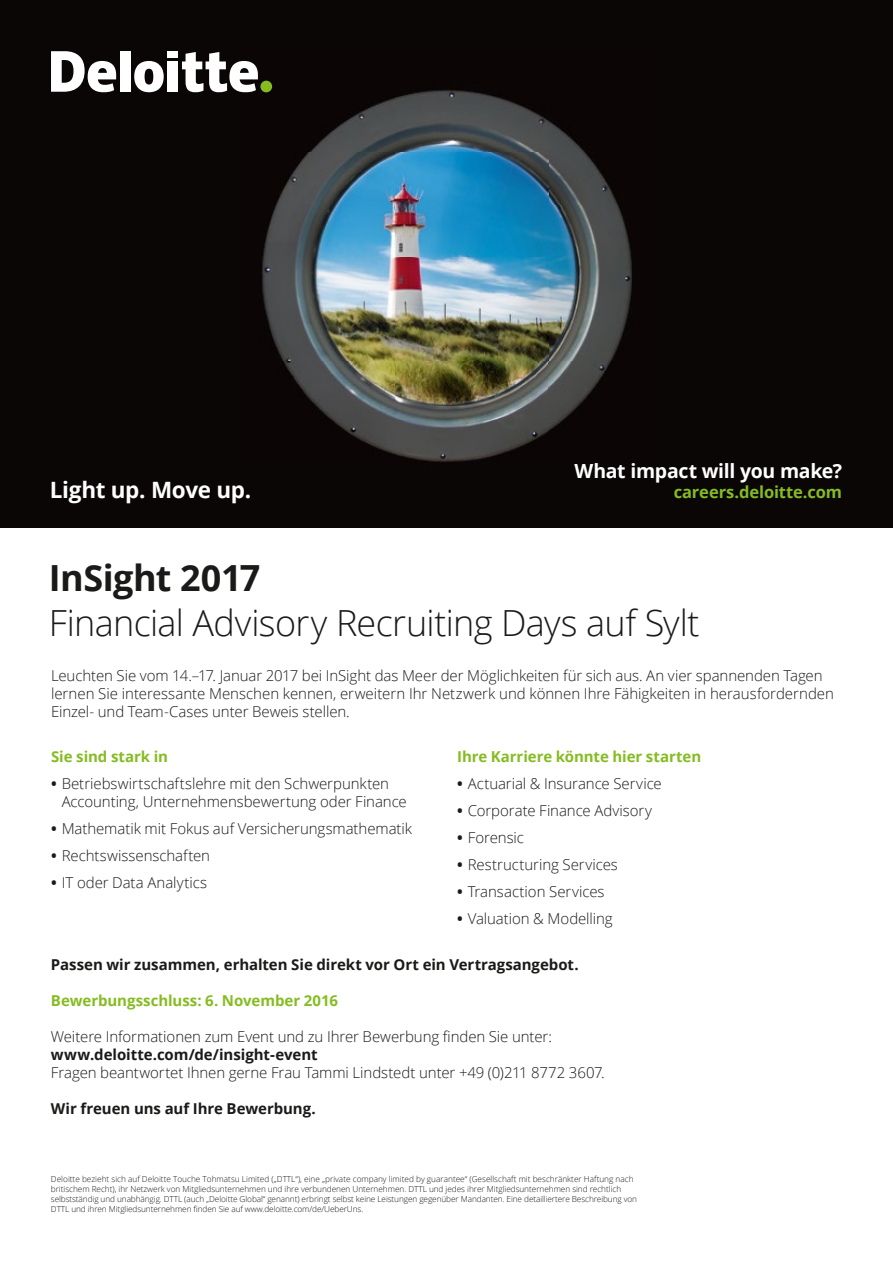
<style>
.page{position:relative;width:893px;height:1263px;background:#fff}
.page>*{position:absolute;margin:0;border:0;box-sizing:border-box;transform-origin:0 0}
.t1{font:300 36px "Open Sans";letter-spacing:-.02em;color:#1a1a18}
.t2{font:700 36px "Open Sans";letter-spacing:-.015em;color:#1a1a18}
.t3{font:700 22.5px "Open Sans";letter-spacing:-.02em;color:#fff}
.t4{font:700 19.5px "Open Sans";letter-spacing:-.015em;color:#fff}
.t5{font:700 16.5px "Open Sans";letter-spacing:-.01em;color:#85bc22}
.t6{font:300 15px/18px "Open Sans";letter-spacing:-.005em;color:#1a1a18}
.t7{font:700 15px "Open Sans";letter-spacing:-.005em;color:#1a1a18}
.t8{font:700 15px "Open Sans";letter-spacing:-.005em;color:#85bc22}
.t9{font:300 8.25px/9.9px "Open Sans";letter-spacing:-.005em;color:#1a1a18}
.s1{font-weight:700}
</style>
<div class="page">
<div style="left:0;top:0;width:893px;height:527px;background:#0b0606"></div>
<img style="left:243px;top:80px;width:389px;height:382px">
<div style="left:260px;top:81px;width:12px;height:11px;background:#85bc22;border-radius:50%"></div>
<div style="left:120px;top:51px;width:10px;height:41px;background:#fff"></div>
<svg style="left:134px;top:61px;width:30px;height:31px"></svg>
<div style="left:168px;top:61px;width:10px;height:31px;background:#fff"></div>
<div style="left:168px;top:51px;width:10px;height:7px;background:#fff"></div>
<svg style="left:182px;top:52px;width:76px;height:40px"></svg>
<svg style="left:51px;top:51px;width:65px;height:41px"></svg>
<h2 class="t3" style="left:50px;top:473px;width:203px">Light up. Move up.</h2>
<h3 class="t4" style="left:574px;top:457px;width:269px">What impact will you make?</h3>
<p class="t5" style="left:674px;top:480px;width:170px">careers.deloitte.com</p>
<h1 class="t2" style="left:49px;top:552px;width:213px">InSight 2017</h1>
<h1 class="t1" style="left:49px;top:598px;width:652px">Financial Advisory Recruiting Days auf Sylt</h1>
<p class="t6" style="left:51px;top:666px;width:784px">Leuchten Sie vom 14.–17. Januar 2017 bei InSight das Meer der Möglichkeiten für sich aus. An vier spannenden Tagen lernen Sie interessante Menschen kennen, erweitern Ihr Netzwerk und können Ihre Fähigkeiten in herausfordernden<br>Einzel- und Team-Cases unter Beweis stellen.</p>
<p class="t8" style="left:51px;top:746px;width:119px">Sie sind stark in</p>
<p class="t6" style="left:62px;top:774px;width:347px;text-indent:-11px"><span class="s1">•</span> Betriebswirtschaftslehre mit den Schwerpunkten<br>Accounting, Unternehmensbewertung oder Finance</p>
<p class="t6" style="left:51px;top:819px;width:363px"><span class="s1">•</span> Mathematik mit Fokus auf Versicherungsmathematik</p>
<p class="t6" style="left:51px;top:846px;width:161px"><span class="s1">•</span> Rechtswissenschaften</p>
<p class="t6" style="left:51px;top:873px;width:158px"><span class="s1">•</span> IT oder Data Analytics</p>
<p class="t8" style="left:457px;top:746px;width:246px">Ihre Karriere könnte hier starten</p>
<p class="t6" style="left:457px;top:774px;width:206px"><span class="s1">•</span> Actuarial &amp; Insurance Service</p>
<p class="t6" style="left:457px;top:801px;width:196px"><span class="s1">•</span> Corporate Finance Advisory</p>
<p class="t6" style="left:457px;top:828px;width:68px"><span class="s1">•</span> Forensic</p>
<p class="t6" style="left:457px;top:855px;width:162px"><span class="s1">•</span> Restructuring Services</p>
<p class="t6" style="left:457px;top:882px;width:149px"><span class="s1">•</span> Transaction Services</p>
<p class="t6" style="left:457px;top:909px;width:157px"><span class="s1">•</span> Valuation &amp; Modelling</p>
<p class="t7" style="left:51px;top:954px;width:529px">Passen wir zusammen, erhalten Sie direkt vor Ort ein Vertragsangebot.</p>
<p class="t8" style="left:51px;top:990px;width:289px">Bewerbungsschluss: 6. November 2016</p>
<p class="t6" style="left:51px;top:1027px;width:503px">Weitere Informationen zum Event und zu Ihrer Bewerbung finden Sie unter:</p>
<p class="t7" style="left:51px;top:1044px;width:268px">www.deloitte.com/de/insight-event</p>
<p class="t6" style="left:51px;top:1063px;width:555px">Fragen beantwortet Ihnen gerne Frau Tammi Lindstedt unter +49 (0)211 8772 3607.</p>
<p class="t7" style="left:51px;top:1098px;width:266px">Wir freuen uns auf Ihre Bewerbung.</p>
<p class="t9" style="left:51px;top:1174px;width:588px">Deloitte bezieht sich auf Deloitte Touche Tohmatsu Limited („DTTL“), eine „private company limited by guarantee“ (Gesellschaft mit beschränkter Haftung nach britischem Recht), ihr Netzwerk von Mitgliedsunternehmen und ihre verbundenen Unternehmen. DTTL und jedes ihrer Mitgliedsunternehmen sind rechtlich selbstständig und unabhängig. DTTL (auch „Deloitte Global“ genannt) erbringt selbst keine Leistungen gegenüber Mandanten. Eine detailliertere Beschreibung von DTTL und ihren Mitgliedsunternehmen finden Sie auf www.deloitte.com/de/UeberUns.</p>
</div>
